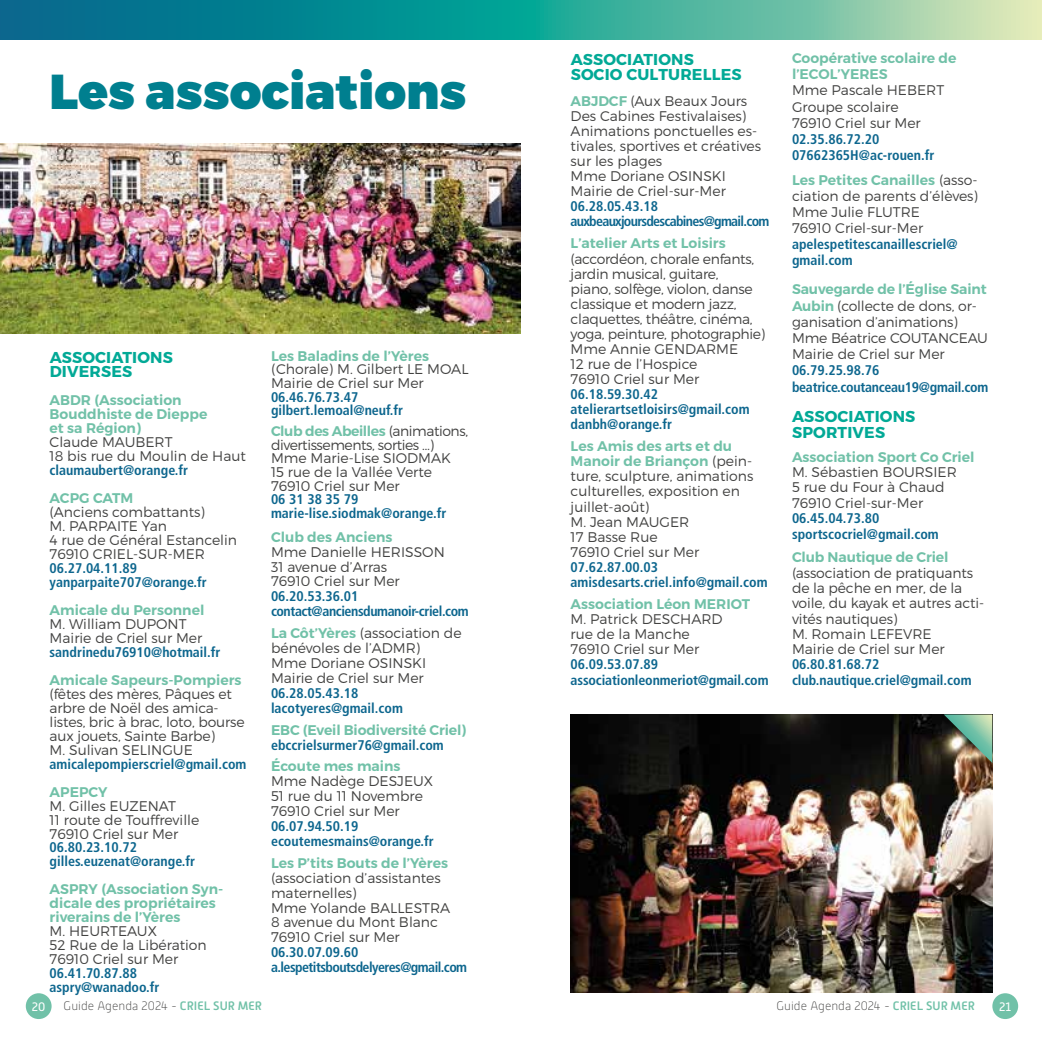
<style>
.page{position:relative;width:1042px;height:1042px;background:#fff}
.page>*{position:absolute;margin:0;border:0;box-sizing:border-box;transform-origin:0 0}
.t1{font:900 49px "Montserrat";color:#007f8f}
.t2{font:700 15.75px/14.3px "Montserrat";letter-spacing:.01em;color:#02a996}
.t3{font:300 14px/15px "Montserrat";color:#424241}
.t4{font:700 condensed 14px/14px "Frutiger LT Std";color:#0d668e}
.t5{font:600 14px/14px "Montserrat";color:#71c1a8}
.t6{font:300 14px/15px "Montserrat";letter-spacing:-.02em;color:#424241}
.t7{font:700 condensed 14px/14.9px "Frutiger LT Std";letter-spacing:-.04em;color:#0d668e}
.t8{font:700 condensed 14px/14.9px "Frutiger LT Std";letter-spacing:-.03em;color:#0d668e}
.t9{font:700 condensed 14px/15px "Frutiger LT Std";letter-spacing:-.05em;color:#0d668e}
.t10{font:700 condensed 14px/16.1px "Frutiger LT Std";letter-spacing:-.02em;color:#0d668e}
.t11{font:100 12.25px "Alwyn New";color:#424241}
.t12{font:12.25px "Alwyn New";color:#fff}
.s1{font-weight:600;color:#71c1a8}
.s2{font-weight:500;color:#71c1a8}
</style>
<div class="page">
<div style="left:26px;top:993px;width:26px;height:26px;background:#71c1a8;border-radius:50%"></div>
<div style="left:992px;top:993px;width:26px;height:26px;background:#71c1a8;border-radius:50%"></div>
<svg style="left:0;top:0;width:1042px;height:40px;background:#3ba39b"></svg>
<img style="left:0;top:144px;width:521px;height:190px">
<img style="left:570px;top:715px;width:422px;height:277px">
<img style="left:939px;top:714px;width:53px;height:51px">
<h1 class="t1" style="left:50px;top:61px;width:418px">Les associations</h1>
<p class="t2" style="left:50px;top:350px;width:125px">ASSOCIATIONS<br>DIVERSES</p>
<p class="t5" style="left:50px;top:393px;width:159px">ABDR (Association<br>Bouddhiste de Dieppe et sa Région)</p>
<p class="t3" style="left:50px;top:435px;width:198px;line-height:14px">Claude MAUBERT<br>18 bis rue du Moulin de Haut</p>
<p class="t4" style="left:50px;top:463px;width:140px">claumaubert@orange.fr</p>
<p class="t5" style="left:50px;top:491px;width:85px">ACPG CATM</p>
<p class="t3" style="left:50px;top:505px;width:189px;line-height:14px">(Anciens combattants)<br>M. PARPAITE Yan<br>4 rue de Général Estancelin<br>76910 CRIEL-SUR-MER</p>
<p class="t4" style="left:50px;top:561px;width:159px">06.27.04.11.89 yanparpaite707@orange.fr</p>
<p class="t5" style="left:50px;top:603px;width:156px">Amicale du Personnel</p>
<p class="t3" style="left:50px;top:616px;width:154px;line-height:14px">M. William DUPONT<br>Mairie de Criel sur Mer</p>
<p class="t4" style="left:50px;top:645px;width:172px">sandrinedu76910@hotmail.fr</p>
<p class="t5" style="left:50px;top:673px;width:193px">Amicale Sapeurs-Pompiers</p>
<p class="t3" style="left:50px;top:686px;width:196px;line-height:14px">(fêtes des mères, Pâques et arbre de Noël des amica&shy;listes, bric à brac, loto, bourse aux jouets, Sainte Barbe)<br>M. Sulivan SELINGUE</p>
<p class="t4" style="left:50px;top:757px;width:198px">amicalepompierscriel@gmail.com</p>
<p class="t5" style="left:50px;top:785px;width:60px">APEPCY</p>
<p class="t3" style="left:50px;top:798px;width:151px;line-height:14px">M. Gilles EUZENAT<br>11 route de Touffreville<br>76910 Criel sur Mer</p>
<p class="t4" style="left:50px;top:840px;width:147px">06.80.23.10.72 gilles.euzenat@orange.fr</p>
<p class="t5" style="left:50px;top:882px;width:175px">ASPRY (Association Syn&shy;dicale des propriétaires riverains de l’Yères</p>
<p class="t3" style="left:50px;top:924px;width:159px;line-height:14px">M. HEURTEAUX<br>52 Rue de la Libération<br>76910 Criel sur Mer</p>
<p class="t4" style="left:50px;top:966px;width:111px">06.41.70.87.88 aspry@wanadoo.fr</p>
<p class="t5" style="left:271px;top:349px;width:160px">Les Baladins de l’Yères</p>
<p class="t3" style="left:271px;top:362px;width:199px;line-height:13.7px">(Chorale) M. Gilbert LE MOAL<br>Mairie de Criel sur Mer</p>
<p class="t4" style="left:271px;top:390px;width:134px">06.46.76.73.47 gilbert.lemoal@neuf.fr</p>
<p class="t3" style="left:271px;top:424px;width:199px;line-height:13.7px"><span class="s1">Club des Abeilles</span> (animations, divertissements, sorties …)<br>Mme Marie-Lise SIODMAK<br>15 rue de la Vallée Verte<br>76910 Criel sur Mer</p>
<p class="t4" style="left:271px;top:493px;width:177px">06 31 38 35 79 marie-lise.siodmak@orange.fr</p>
<p class="t5" style="left:271px;top:530px;width:123px">Club des Anciens</p>
<p class="t3" style="left:271px;top:544px;width:175px">Mme Danielle HERISSON<br>31 avenue d’Arras<br>76910 Criel sur Mer</p>
<p class="t8" style="left:271px;top:589px;width:199px">06.20.53.36.01 contact@anciensdumanoir-criel.com</p>
<p class="t3" style="left:271px;top:625px;width:192px"><span class="s1">La Côt’Yères</span> (association de bénévoles de l’ADMR)<br>Mme Doriane OSINSKI<br>Mairie de Criel sur Mer</p>
<p class="t4" style="left:271px;top:685px;width:133px;line-height:14.9px">06.28.05.43.18 lacotyeres@gmail.com</p>
<p class="t5" style="left:271px;top:723px;width:197px">EBC (Eveil Biodiversité Criel)</p>
<p class="t4" style="left:271px;top:738px;width:174px">ebccrielsurmer76@gmail.com</p>
<p class="t5" style="left:271px;top:759px;width:131px">Écoute mes mains</p>
<p class="t3" style="left:271px;top:773px;width:164px">Mme Nadège DESJEUX<br>51 rue du 11 Novembre<br>76910 Criel sur Mer</p>
<p class="t4" style="left:271px;top:819px;width:164px;line-height:14.9px">06.07.94.50.19 ecoutemesmains@orange.fr</p>
<p class="t5" style="left:271px;top:856px;width:179px">Les P’tits Bouts de l’Yères</p>
<p class="t3" style="left:271px;top:870px;width:181px">(association d’assistantes maternelles)<br>Mme Yolande BALLESTRA<br>8 avenue du Mont Blanc<br>76910 Criel sur Mer</p>
<p class="t7" style="left:271px;top:945px;width:198px">06.30.07.09.60 a.lespetitsboutsdelyeres@gmail.com</p>
<p class="t2" style="left:571px;top:52px;width:172px;line-height:15px">ASSOCIATIONS<br>SOCIO CULTURELLES</p>
<p class="t3" style="left:570px;top:93px;width:192px"><span class="s1">ABJDCF</span> (Aux Beaux Jours<br>Des Cabines Festivalaises)<br>Animations ponctuelles es&shy;tivales, sportives et créatives sur les plages<br>Mme Doriane OSINSKI<br>Mairie de Criel-sur-Mer</p>
<p class="t9" style="left:570px;top:199px;width:200px">06.28.05.43.18 auxbeauxjoursdescabines@gmail.com</p>
<p class="t5" style="left:570px;top:237px;width:157px">L’atelier Arts et Loisirs</p>
<p class="t6" style="left:570px;top:251px;width:196px">(accordéon, chorale enfants, jardin musical, guitare,<br>piano, solfège, violon, danse classique et modern jazz, claquettes, théâtre, cinéma, yoga, peinture, photographie)<br>Mme Annie GENDARME<br>12 rue de l’Hospice<br>76910 Criel sur Mer</p>
<p class="t4" style="left:570px;top:386px;width:181px;line-height:15px">06.18.59.30.42 atelierartsetloisirs@gmail.com danbh@orange.fr</p>
<p class="t3" style="left:570px;top:438px;width:184px"><span class="s1">Les Amis des arts et du<br>Manoir de Briançon</span> (pein&shy;ture, sculpture, animations culturelles, exposition en juillet-août)<br>M. Jean MAUGER<br>17 Basse Rue<br>76910 Criel sur Mer</p>
<p class="t4" style="left:570px;top:559px;width:198px;line-height:15px">07.62.87.00.03 amisdesarts.criel.info@gmail.com</p>
<p class="t5" style="left:570px;top:597px;width:181px">Association Léon MERIOT</p>
<p class="t3" style="left:570px;top:611px;width:153px">M. Patrick DESCHARD rue de la Manche<br>76910 Criel sur Mer</p>
<p class="t4" style="left:570px;top:657px;width:199px;line-height:15.4px">06.09.53.07.89 associationleonmeriot@gmail.com</p>
<p class="t5" style="left:792px;top:50px;width:166px;line-height:16.1px">Coopérative scolaire de l’ECOL’YERES</p>
<p class="t3" style="left:792px;top:82px;width:154px;line-height:16.1px">Mme Pascale HEBERT<br>Groupe scolaire<br>76910 Criel sur Mer</p>
<p class="t4" style="left:792px;top:131px;width:144px;line-height:16.1px">02.35.86.72.20<br>07662365H@ac-rouen.fr</p>
<p class="t3" style="left:792px;top:171px;width:188px;line-height:16.1px"><span class="s1">Les Petites Canailles</span> (asso&shy;ciation de parents d’élèves)<br>Mme Julie FLUTRE<br>76910 Criel-sur-Mer</p>
<p class="t4" style="left:792px;top:236px;width:167px;line-height:16.1px">apelespetitescanaillescriel@ gmail.com</p>
<p class="t3" style="left:792px;top:281px;width:198px;line-height:16.1px"><span class="s1">Sauvegarde de l’Église Saint<br>Aubin</span> (collecte de dons, or&shy;ganisation d’animations)<br>Mme Béatrice COUTANCEAU<br>Mairie de Criel sur Mer</p>
<p class="t10" style="left:792px;top:362px;width:198px">06.79.25.98.76 beatrice.coutanceau19@gmail.com</p>
<p class="t2" style="left:792px;top:409px;width:125px;line-height:15.9px">ASSOCIATIONS<br>SPORTIVES</p>
<p class="t5" style="left:792px;top:450px;width:184px">Association Sport Co Criel</p>
<p class="t3" style="left:792px;top:464px;width:166px;line-height:15.6px">M. Sébastien BOURSIER<br>5 rue du Four à Chaud<br>76910 Criel-sur-Mer</p>
<p class="t4" style="left:792px;top:511px;width:148px;line-height:15.4px">06.45.04.73.80 sportscocriel@gmail.com</p>
<p class="t5" style="left:792px;top:550px;width:158px">Club Nautique de Criel</p>
<p class="t3" style="left:792px;top:564px;width:194px">(association de pratiquants de la pêche en mer, de la voile, du kayak et autres acti&shy;vités nautiques)<br>M. Romain LEFEVRE<br>Mairie de Criel sur Mer</p>
<p class="t4" style="left:792px;top:657px;width:181px;line-height:15.4px">06.80.81.68.72 club.nautique.criel@gmail.com</p>
<p class="t12" style="left:32px;top:999px;width:15px">20</p>
<p class="t11" style="left:64px;top:999px;width:200px">Guide Agenda 2024 - <span class="s2">CRIEL SUR MER</span></p>
<p class="t11" style="left:776px;top:999px;width:200px">Guide Agenda 2024 - <span class="s2">CRIEL SUR MER</span></p>
<p class="t12" style="left:999px;top:999px;width:14px">21</p>
</div>
